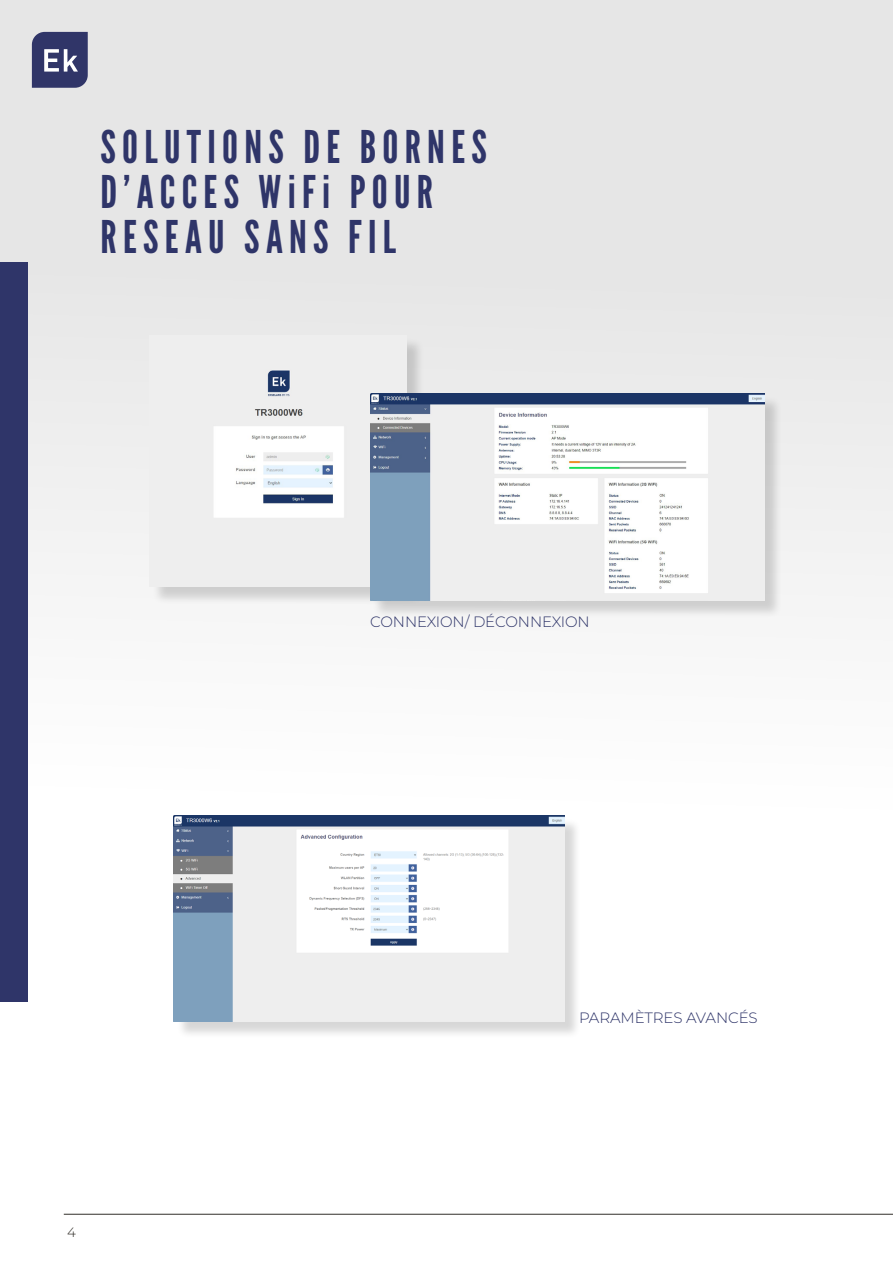
<style>
.page{position:relative;width:893px;height:1263px;background:#fff}
.page>*{position:absolute;margin:0;border:0;box-sizing:border-box;transform-origin:0 0}
.t1{font:45px/45px "League Gothic";letter-spacing:.14em;color:#2f3569}
.t2{font:300 15px "Montserrat";letter-spacing:-.01em;color:#2f3569}
.t3{font:300 13.5px "Montserrat";color:#312e29}
</style>
<div class="page">
<div style="left:0;top:0;width:893px;height:880px;background:linear-gradient(to bottom,#e0e0e0,#fff)"></div>
<hr style="left:64px;top:1214px;width:829px;height:1px;background:#312e29">
<div style="left:0;top:262px;width:28px;height:739px;background:#2f3569"></div>
<svg style="left:32px;top:32px;width:56px;height:56px"></svg>
<div style="left:177px;top:818px;width:405px;height:221px;background:#000;opacity:.16"></div>
<img style="left:174px;top:816px;width:390px;height:205px">
<div style="left:152px;top:338px;width:273px;height:267px;background:#000;opacity:.16"></div>
<img style="left:150px;top:336px;width:257px;height:251px">
<div style="left:372px;top:396px;width:410px;height:223px;background:#000;opacity:.16"></div>
<img style="left:370px;top:394px;width:394px;height:206px">
<p class="t1" style="left:101px;top:125px;width:388px">SOLUTIONS DE BORNES<br>D’ACCES WiFi POUR<br>RESEAU SANS FIL</p>
<p class="t2" style="left:370px;top:611px;width:221px">CONNEXION/ DÉCONNEXION</p>
<p class="t3" style="left:67px;top:1223px;width:10px">4</p>
<p class="t2" style="left:579px;top:1007px;width:180px">PARAMÈTRES AVANCÉS</p>
</div>
